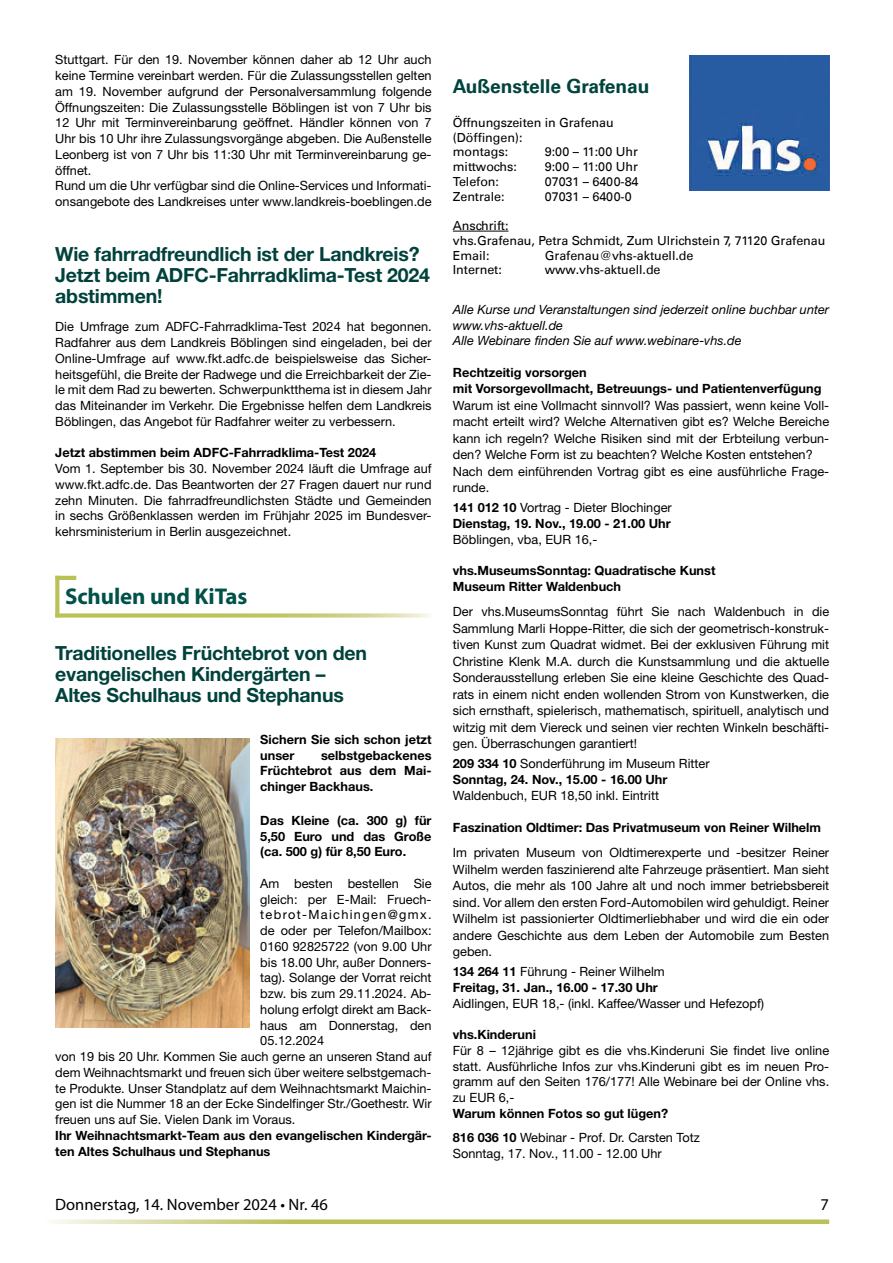
<style>
.page{position:relative;width:893px;height:1263px;background:#fff}
.page>*{position:absolute;margin:0;border:0;box-sizing:border-box;transform-origin:0 0}
.t1{font:700 22.8px "Myriad Pro";letter-spacing:-.005em;color:#005249}
.t2{font:700 19.5px/21px "Helvetica Neue LT Std";letter-spacing:-.01em;color:#00423b}
.t3{font:700 19.2px "Univers LT";color:#00443d}
.t4{font:16.5px "Myriad Pro";color:#000}
.Grundtext{font:12.75px/15.8px "Helvetica Neue LT Std";color:#000;text-align:justify}
.Grundtext-2{font:700 12.75px/15.8px "Helvetica Neue LT Std";color:#000;text-align:justify}
.Grundtext-3{font:italic 12.75px/15.8px "Helvetica Neue LT Std";color:#000}
.Bild{font:700 12.75px/15.8px "Helvetica Neue LT Std";color:#000}
.t5{font:12.6px/14.7px "Univers LT";letter-spacing:-.005em;color:#000}
.s1{font-weight:700}
</style>
<div class="page">
<svg style="left:52px;top:1219px;width:777px;height:5px;background:#c9ce7d"></svg>
<svg style="left:55px;top:580px;width:4px;height:33px"></svg>
<hr style="left:55px;top:576px;width:21px;height:4px;background:#bac257">
<svg style="left:55px;top:613px;width:376px;height:5px;background:#ced38a"></svg>
<img style="left:55px;top:739px;width:195px;height:288px">
<hr style="left:453px;top:231px;width:55px;height:1px;background:#000">
<img style="left:689px;top:55px;width:140px;height:135px">
<p class="Grundtext" style="left:55px;top:52px;width:378px">Stuttgart. Für den 19. November können daher ab 12 Uhr auch keine Termine vereinbart werden. Für die Zulassungsstellen gelten am 19. November aufgrund der Personalversammlung folgende Öffnungszeiten: Die Zulassungsstelle Böblingen ist von 7 Uhr bis 12 Uhr mit Terminvereinbarung geöffnet. Händler können von 7<br>Uhr bis 10 Uhr ihre Zulassungsvorgänge abgeben. Die Außenstelle Leonberg ist von 7 Uhr bis 11:30 Uhr mit Terminvereinbarung ge&shy;öffnet.</p>
<p class="Grundtext" style="left:55px;top:178px;width:378px">Rund um die Uhr verfügbar sind die Online-Services und Informati&shy;onsangebote des Landkreises unter www.landkreis-boeblingen.de</p>
<p class="t2" style="left:55px;top:243px;width:376px">Wie fahrradfreundlich ist der Landkreis?<br>Jetzt beim ADFC-Fahrradklima-Test 2024 abstimmen!</p>
<p class="Grundtext" style="left:55px;top:319px;width:378px">Die Umfrage zum ADFC-Fahrradklima-Test 2024 hat begonnen.<br>Radfahrer aus dem Landkreis Böblingen sind eingeladen, bei der Online-Umfrage auf www.fkt.adfc.de beispielsweise das Sicher&shy;heitsgefühl, die Breite der Radwege und die Erreichbarkeit der Zie&shy;le mit dem Rad zu bewerten. Schwerpunktthema ist in diesem Jahr das Miteinander im Verkehr. Die Ergebnisse helfen dem Landkreis Böblingen, das Angebot für Radfahrer weiter zu verbessern.</p>
<p class="Grundtext-2" style="left:55px;top:445px;width:323px">Jetzt abstimmen beim ADFC-Fahrradklima-Test 2024</p>
<p class="Grundtext" style="left:55px;top:461px;width:378px">Vom 1. September bis 30. November 2024 läuft die Umfrage auf www.fkt.adfc.de. Das Beantworten der 27 Fragen dauert nur rund zehn Minuten. Die fahrradfreundlichsten Städte und Gemeinden in sechs Größenklassen werden im Frühjahr 2025 im Bundesver&shy;kehrsministerium in Berlin ausgezeichnet.</p>
<p class="t1" style="left:65px;top:581px;width:184px">Schulen und KiTas</p>
<p class="t2" style="left:55px;top:642px;width:313px">Traditionelles Früchtebrot von den evangelischen Kindergärten –<br>Altes Schulhaus und Stephanus</p>
<p class="Bild" style="left:260px;top:731px;width:173px">Sichern Sie sich schon jetzt unser</p>
<p class="Bild" style="left:260px;top:747px;width:173px;text-align:justify;text-indent:61px">selbstgebackenes Früchtebrot aus dem Mai&shy;chinger Backhaus.</p>
<p class="Grundtext-2" style="left:260px;top:812px;width:173px">Das Kleine (ca. 300 g) für 5,50 Euro und das Große (ca. 500 g) für 8,50 Euro.</p>
<p class="Grundtext" style="left:260px;top:875px;width:173px">Am besten bestellen Sie gleich: per E-Mail: Fruech&shy;tebrot-Maichingen@gmx. de oder per Telefon/Mailbox:<br>0160 92825722 (von 9.00 Uhr bis 18.00 Uhr, außer Donners&shy;tag). Solange der Vorrat reicht bzw. bis zum 29.11.2024. Ab&shy;holung erfolgt direkt am Back&shy;haus am Donnerstag, den 05.12.2024</p>
<p class="Grundtext" style="left:55px;top:1049px;width:378px">von 19 bis 20 Uhr. Kommen Sie auch gerne an unseren Stand auf dem Weihnachtsmarkt und freuen sich über weitere selbstgemach&shy;te Produkte. Unser Standplatz auf dem Weihnachtsmarkt Maichin&shy;gen ist die Nummer 18 an der Ecke Sindelfinger Str./Goethestr. Wir freuen uns auf Sie. Vielen Dank im Voraus.</p>
<p class="Grundtext-2" style="left:55px;top:1127px;width:378px">Ihr Weihnachtsmarkt-Team aus den evangelischen Kindergär&shy;ten Altes Schulhaus und Stephanus</p>
<p class="t3" style="left:453px;top:75px;width:198px">Außenstelle Grafenau</p>
<p class="t5" style="left:453px;top:115px;width:162px">Öffnungszeiten in Grafenau (Döffingen):<br>montags:</p>
<p class="t5" style="left:545px;top:145px;width:95px">9:00 – 11:00 Uhr</p>
<p class="t5" style="left:453px;top:159px;width:65px">mittwochs:</p>
<p class="t5" style="left:545px;top:159px;width:95px">9:00 – 11:00 Uhr</p>
<p class="t5" style="left:453px;top:174px;width:48px">Telefon:</p>
<p class="t5" style="left:545px;top:174px;width:95px">07031 – 6400-84</p>
<p class="t5" style="left:453px;top:189px;width:53px">Zentrale:</p>
<p class="t5" style="left:545px;top:189px;width:88px">07031 – 6400-0</p>
<p class="t5" style="left:453px;top:218px;width:374px">Anschrift:<br>vhs.Grafenau, Petra Schmidt, Zum Ulrichstein 7, 71120 Grafenau<br>Email:</p>
<p class="t5" style="left:545px;top:248px;width:150px">Grafenau@vhs-aktuell.de</p>
<p class="t5" style="left:453px;top:263px;width:50px">Internet:</p>
<p class="t5" style="left:545px;top:263px;width:117px">www.vhs-aktuell.de</p>
<p class="Grundtext-3" style="left:453px;top:301px;width:378px">Alle Kurse und Veranstaltungen sind jederzeit online buchbar unter www.vhs-aktuell.de</p>
<p class="Grundtext-3" style="left:453px;top:333px;width:290px">Alle Webinare finden Sie auf www.webinare-vhs.de</p>
<p class="Grundtext-2" style="left:453px;top:364px;width:135px">Rechtzeitig vorsorgen</p>
<p class="Grundtext-2" style="left:453px;top:381px;width:370px">mit Vorsorgevollmacht, Betreuungs- und Patientenverfügung</p>
<p class="Grundtext" style="left:453px;top:397px;width:378px;line-height:16.5px">Warum ist eine Vollmacht sinnvoll? Was passiert, wenn keine Voll&shy;macht erteilt wird? Welche Alternativen gibt es? Welche Bereiche kann ich regeln? Welche Risiken sind mit der Erbteilung verbun&shy;den? Welche Form ist zu beachten? Welche Kosten entstehen?</p>
<p class="Grundtext" style="left:453px;top:463px;width:378px;line-height:16.5px">Nach dem einführenden Vortrag gibt es eine ausführliche Frage&shy;runde.</p>
<p class="Grundtext" style="left:453px;top:500px;width:220px"><span class="s1">141 012 10</span> Vortrag - Dieter Blochinger</p>
<p class="Grundtext-2" style="left:453px;top:515px;width:219px">Dienstag, 19. Nov., 19.00 - 21.00 Uhr</p>
<p class="Grundtext" style="left:453px;top:531px;width:146px">Böblingen, vba, EUR 16,-</p>
<p class="Grundtext-2" style="left:453px;top:563px;width:264px">vhs.MuseumsSonntag: Quadratische Kunst</p>
<p class="Grundtext-2" style="left:453px;top:578px;width:170px">Museum Ritter Waldenbuch</p>
<p class="Grundtext" style="left:453px;top:603px;width:378px;line-height:16.5px">Der vhs.MuseumsSonntag führt Sie nach Waldenbuch in die Sammlung Marli Hoppe-Ritter, die sich der geometrisch-konstruk&shy;tiven Kunst zum Quadrat widmet. Bei der exklusiven Führung mit Christine Klenk M.A. durch die Kunstsammlung und die aktuelle Sonderausstellung erleben Sie eine kleine Geschichte des Quad&shy;rats in einem nicht enden wollenden Strom von Kunstwerken, die sich ernsthaft, spielerisch, mathematisch, spirituell, analytisch und witzig mit dem Viereck und seinen vier rechten Winkeln beschäfti&shy;gen. Überraschungen garantiert!</p>
<p class="Grundtext" style="left:453px;top:756px;width:258px"><span class="s1">209 334 10</span> Sonderführung im Museum Ritter</p>
<p class="Grundtext-2" style="left:453px;top:771px;width:216px">Sonntag, 24. Nov., 15.00 - 16.00 Uhr</p>
<p class="Grundtext" style="left:453px;top:787px;width:208px">Waldenbuch, EUR 18,50 inkl. Eintritt</p>
<p class="Grundtext-2" style="left:453px;top:819px;width:370px">Faszination Oldtimer: Das Privatmuseum von Reiner Wilhelm</p>
<p class="Grundtext" style="left:453px;top:844px;width:378px;line-height:16.5px">Im privaten Museum von Oldtimerexperte und -besitzer Reiner Wilhelm werden faszinierend alte Fahrzeuge präsentiert. Man sieht Autos, die mehr als 100 Jahre alt und noch immer betriebsbereit sind. Vor allem den ersten Ford-Automobilen wird gehuldigt. Reiner Wilhelm ist passionierter Oldtimerliebhaber und wird die ein oder andere Geschichte aus dem Leben der Automobile zum Besten geben.</p>
<p class="Grundtext" style="left:453px;top:963px;width:213px"><span class="s1">134 264 11</span> Führung - Reiner Wilhelm</p>
<p class="Grundtext-2" style="left:453px;top:979px;width:207px">Freitag, 31. Jan., 16.00 - 17.30 Uhr</p>
<p class="Grundtext" style="left:453px;top:995px;width:313px">Aidlingen, EUR 18,- (inkl. Kaffee/Wasser und Hefezopf)</p>
<p class="Grundtext-2" style="left:453px;top:1026px;width:85px">vhs.Kinderuni</p>
<p class="Grundtext" style="left:453px;top:1042px;width:378px">Für 8 – 12jährige gibt es die vhs.Kinderuni Sie findet live online statt. Ausführliche Infos zur vhs.Kinderuni gibt es im neuen Pro&shy;gramm auf den Seiten 176/177! Alle Webinare bei der Online vhs. zu EUR 6,-</p>
<p class="Grundtext-2" style="left:453px;top:1105px;width:217px">Warum können Fotos so gut lügen?</p>
<p class="Grundtext" style="left:453px;top:1129px;width:249px"><span class="s1">816 036 10</span> Webinar - Prof. Dr. Carsten Totz</p>
<p class="Grundtext" style="left:453px;top:1145px;width:210px">Sonntag, 17. Nov., 11.00 - 12.00 Uhr</p>
<p class="t4" style="left:55px;top:1194px;width:274px">Donnerstag, 14. November 2024 • Nr. 46</p>
<p class="t4" style="left:821px;top:1194px;width:10px">7</p>
</div>
